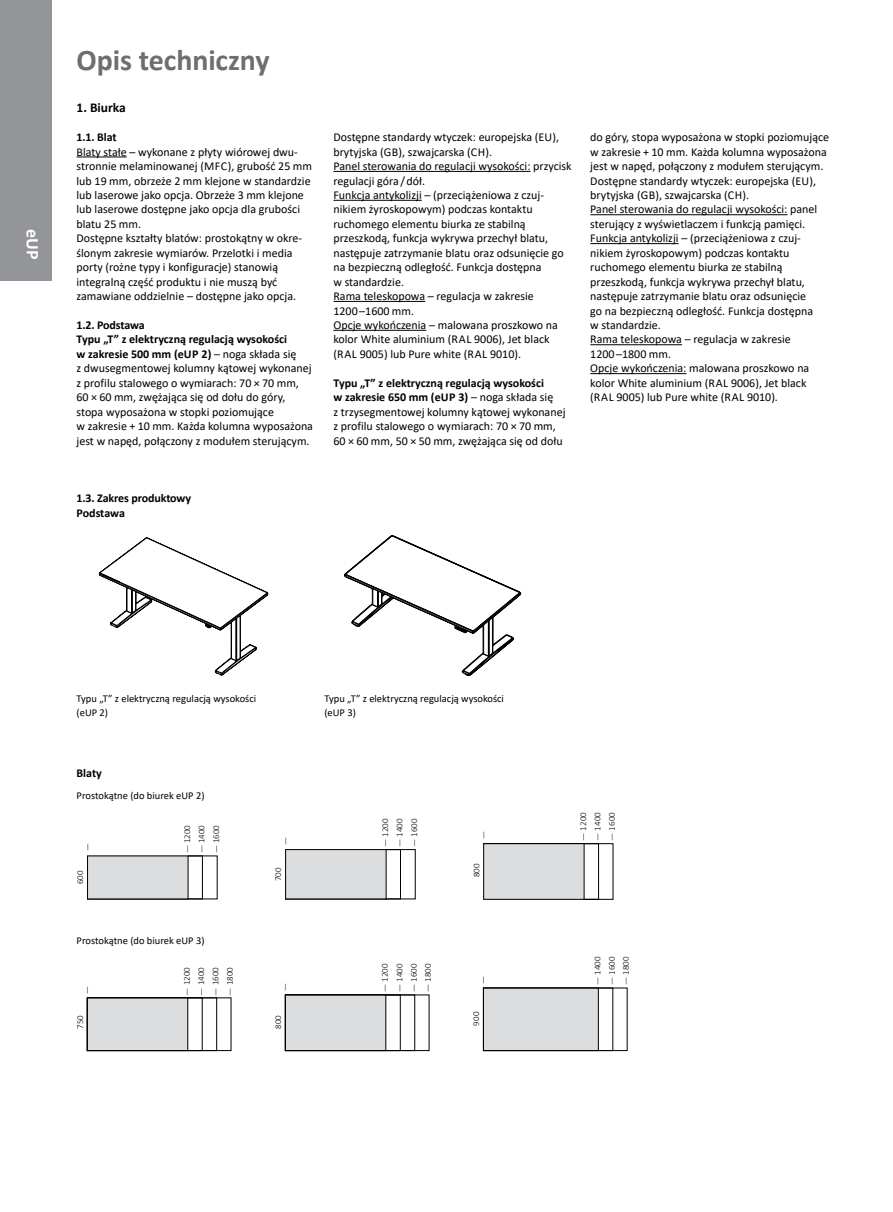
<style>
.page{position:relative;width:893px;height:1212px;background:#fff}
.page>*{position:absolute;margin:0;border:0;box-sizing:border-box;transform-origin:0 0}
.t1{font:700 30px "Calibri";letter-spacing:-.005em;color:#6d6e71}
.t2{font:700 18px "Calibri";color:#fff}
.t3{font:700 13.5px "Calibri";color:#000}
.t4{font:12px/14.4px "Calibri";color:#000}
.t5{font:700 12px/14.4px "Calibri";letter-spacing:-.01em;color:#000}
.t6{font:10.5px/13.5px "Calibri";color:#000}
.t7{font:300 9px "Calibri";color:#000}
.s1{font-weight:700}
</style>
<div class="page">
<div style="left:0;top:0;width:51px;height:281px;background:#939598"></div>
<hr style="left:77px;top:157px;width:50px;height:1px;background:#000">
<hr style="left:333px;top:171px;width:198px;height:1px;background:#000">
<hr style="left:333px;top:200px;width:89px;height:1px;background:#000">
<hr style="left:333px;top:301px;width:92px;height:1px;background:#000">
<hr style="left:333px;top:330px;width:93px;height:1px;background:#000">
<hr style="left:590px;top:214px;width:197px;height:1px;background:#000">
<hr style="left:590px;top:243px;width:89px;height:1px;background:#000">
<hr style="left:590px;top:344px;width:92px;height:1px;background:#000">
<hr style="left:590px;top:373px;width:96px;height:1px;background:#000">
<div style="left:483px;top:843px;width:130px;height:57px;border:1px solid #000"></div>
<div style="left:483px;top:843px;width:116px;height:57px;border:1px solid #000"></div>
<div style="left:484px;top:844px;width:100px;height:55px;background:#dcddde"></div>
<div style="left:483px;top:843px;width:101px;height:57px;border:1px solid #000"></div>
<div style="left:285px;top:849px;width:116px;height:50px;border:1px solid #000"></div>
<div style="left:286px;top:849px;width:100px;height:50px;background:#dcddde"></div>
<div style="left:285px;top:849px;width:101px;height:50px;border:1px solid #000"></div>
<svg style="left:99px;top:537px;width:169px;height:138px"></svg>
<svg style="left:344px;top:535px;width:177px;height:141px"></svg>
<div style="left:285px;top:995px;width:101px;height:55px;background:#dcddde"></div>
<div style="left:285px;top:994px;width:144px;height:57px;border:1px solid #000"></div>
<div style="left:483px;top:988px;width:115px;height:62px;background:#dcddde"></div>
<div style="left:483px;top:987px;width:144px;height:64px;border:1px solid #000"></div>
<div style="left:87px;top:855px;width:116px;height:44px;border:1px solid #000"></div>
<div style="left:88px;top:856px;width:100px;height:43px;background:#dcddde"></div>
<div style="left:87px;top:998px;width:101px;height:52px;background:#dcddde"></div>
<div style="left:87px;top:997px;width:144px;height:54px;border:1px solid #000"></div>
<h2 class="t2" style="left:46px;top:228px;width:32px;rotate:90deg">eUP</h2>
<h1 class="t1" style="left:76px;top:39px;width:195px">Opis techniczny</h1>
<p class="t3" style="left:77px;top:98px;width:51px">1. Biurka</p>
<p class="t5" style="left:77px;top:130px;width:41px">1.1. Blat</p>
<p class="t4" style="left:77px;top:144px;width:237px">Blaty stałe – wykonane z płyty wiórowej dwu&shy;stronnie melaminowanej (MFC), grubość 25 mm lub 19 mm, obrzeże 2 mm klejone w standardzie lub laserowe jako opcja. Obrzeże 3 mm klejone lub laserowe dostępne jako opcja dla grubości blatu 25 mm.<br>Dostępne kształty blatów: prostokątny w okre&shy;ślonym zakresie wymiarów. Przelotki i media porty (rożne typy i konfiguracje) stanowią integralną część produktu i nie muszą być zamawiane oddzielnie – dostępne jako opcja.</p>
<p class="t4" style="left:77px;top:317px;width:238px"><span class="s1">1.2. Podstawa<br>Typu „T” z elektryczną regulacją wysokości<br>w zakresie 500 mm (eUP 2)</span> – noga składa się<br>z dwusegmentowej kolumny kątowej wykonanej z profilu stalowego o wymiarach: 70 × 70 mm, 60 × 60 mm, zwężająca się od dołu do góry, stopa wyposażona w stopki poziomujące<br>w zakresie + 10 mm. Każda kolumna wyposażona jest w napęd, połączony z modułem sterującym.</p>
<p class="t5" style="left:77px;top:491px;width:116px">1.3. Zakres produktowy<br>Podstawa</p>
<p class="t4" style="left:333px;top:130px;width:240px">Dostępne standardy wtyczek: europejska (EU), brytyjska (GB), szwajcarska (CH).<br>Panel sterowania do regulacji wysokości: przycisk regulacji góra / dół.<br>Funkcja antykolizji – (przeciążeniowa z czuj&shy;nikiem żyroskopowym) podczas kontaktu ruchomego elementu biurka ze stabilną przeszkodą, funkcja wykrywa przechył blatu, następuje zatrzymanie blatu oraz odsunięcie go na bezpieczną odległość. Funkcja dostępna<br>w standardzie.<br>Rama teleskopowa – regulacja w zakresie<br>1200 –1600 mm.<br>Opcje wykończenia – malowana proszkowo na kolor White aluminium (RAL 9006), Jet black (RAL 9005) lub Pure white (RAL 9010).</p>
<p class="t4" style="left:333px;top:375px;width:234px"><span class="s1">Typu „T” z elektryczną regulacją wysokości<br>w zakresie 650 mm (eUP 3)</span> – noga składa się<br>z trzysegmentowej kolumny kątowej wykonanej z profilu stalowego o wymiarach: 70 × 70 mm, 60 × 60 mm, 50 × 50 mm, zwężająca się od dołu</p>
<p class="t4" style="left:590px;top:130px;width:240px">do góry, stopa wyposażona w stopki poziomujące w zakresie + 10 mm. Każda kolumna wyposażona jest w napęd, połączony z modułem sterującym.<br>Dostępne standardy wtyczek: europejska (EU), brytyjska (GB), szwajcarska (CH).<br>Panel sterowania do regulacji wysokości: panel sterujący z wyświetlaczem i funkcją pamięci.<br>Funkcja antykolizji – (przeciążeniowa z czuj&shy;nikiem żyroskopowym) podczas kontaktu ruchomego elementu biurka ze stabilną przeszkodą, funkcja wykrywa przechył blatu, następuje zatrzymanie blatu oraz odsunięcie<br>go na bezpieczną odległość. Funkcja dostępna<br>w standardzie.<br>Rama teleskopowa – regulacja w zakresie<br>1200 –1800 mm.<br>Opcje wykończenia: malowana proszkowo na kolor White aluminium (RAL 9006), Jet black (RAL 9005) lub Pure white (RAL 9010).</p>
<p class="t6" style="left:77px;top:692px;width:181px">Typu „T” z elektryczną regulacją wysokości (eUP 2)</p>
<p class="t5" style="left:77px;top:765px;width:27px">Blaty</p>
<p class="t6" style="left:77px;top:789px;width:129px">Prostokątne (do biurek eUP 2)</p>
<p class="t7" style="left:94px;top:843px;width:10px;rotate:90deg">—</p>
<p class="t7" style="left:74px;top:884px;width:15px;rotate:-90deg">600</p>
<p class="t7" style="left:182px;top:853px;width:30px;rotate:-90deg">— 1200</p>
<p class="t7" style="left:196px;top:853px;width:30px;rotate:-90deg">— 1400</p>
<p class="t7" style="left:210px;top:853px;width:30px;rotate:-90deg">— 1600</p>
<p class="t7" style="left:292px;top:837px;width:10px;rotate:90deg">—</p>
<p class="t7" style="left:273px;top:881px;width:15px;rotate:-90deg">700</p>
<p class="t6" style="left:77px;top:933px;width:129px">Prostokątne (do biurek eUP 3)</p>
<p class="t7" style="left:94px;top:986px;width:10px;rotate:90deg">—</p>
<p class="t7" style="left:74px;top:1029px;width:15px;rotate:-90deg">750</p>
<p class="t7" style="left:181px;top:995px;width:30px;rotate:-90deg">— 1200</p>
<p class="t7" style="left:196px;top:995px;width:30px;rotate:-90deg">— 1400</p>
<p class="t7" style="left:210px;top:995px;width:30px;rotate:-90deg">— 1600</p>
<p class="t7" style="left:224px;top:995px;width:30px;rotate:-90deg">— 1800</p>
<p class="t7" style="left:292px;top:982px;width:10px;rotate:90deg">—</p>
<p class="t7" style="left:273px;top:1029px;width:15px;rotate:-90deg">800</p>
<p class="t6" style="left:324px;top:692px;width:181px">Typu „T” z elektryczną regulacją wysokości (eUP 3)</p>
<p class="t7" style="left:380px;top:847px;width:30px;rotate:-90deg">— 1200</p>
<p class="t7" style="left:394px;top:847px;width:30px;rotate:-90deg">— 1400</p>
<p class="t7" style="left:409px;top:847px;width:30px;rotate:-90deg">— 1600</p>
<p class="t7" style="left:379px;top:992px;width:30px;rotate:-90deg">— 1200</p>
<p class="t7" style="left:394px;top:992px;width:30px;rotate:-90deg">— 1400</p>
<p class="t7" style="left:408px;top:992px;width:30px;rotate:-90deg">— 1600</p>
<p class="t7" style="left:422px;top:992px;width:30px;rotate:-90deg">— 1800</p>
<p class="t7" style="left:490px;top:831px;width:10px;rotate:90deg">—</p>
<p class="t7" style="left:471px;top:877px;width:15px;rotate:-90deg">800</p>
<p class="t7" style="left:490px;top:976px;width:10px;rotate:90deg">—</p>
<p class="t7" style="left:471px;top:1025px;width:15px;rotate:-90deg">900</p>
<p class="t7" style="left:578px;top:841px;width:30px;rotate:-90deg">— 1200</p>
<p class="t7" style="left:592px;top:841px;width:30px;rotate:-90deg">— 1400</p>
<p class="t7" style="left:606px;top:841px;width:30px;rotate:-90deg">— 1600</p>
<p class="t7" style="left:592px;top:985px;width:30px;rotate:-90deg">— 1400</p>
<p class="t7" style="left:606px;top:985px;width:30px;rotate:-90deg">— 1600</p>
<p class="t7" style="left:620px;top:985px;width:30px;rotate:-90deg">— 1800</p>
</div>
